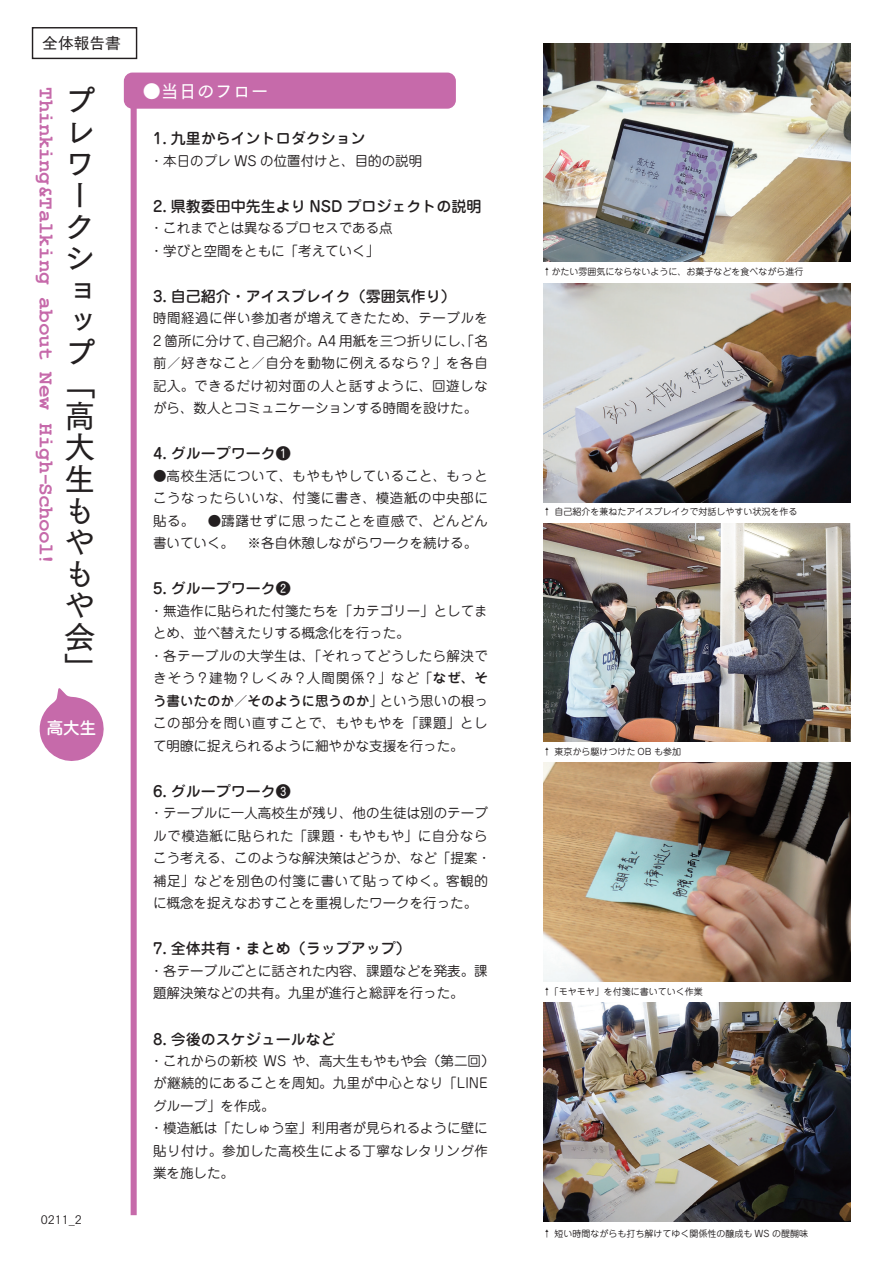
<style>
.page{position:relative;width:893px;height:1263px;background:#fff}
.page>*{position:absolute;margin:0;border:0;box-sizing:border-box;transform-origin:0 0}
.t1{font:31.5px/31.5px "Tsuku Go Pro D";color:#231f20}
.t2{font:700 21px "Courier New";letter-spacing:-.02em;color:#c66aaa}
.t3{font:18px "Tsuku Go Pro D";color:#fff}
.t4{font:500 16.5px "Jun 34 Pro";color:#fff}
.t5{font:15.75px "Tsuku Go Pro D";color:#231f20}
.t6{font:500 15px "Jun 34 Pro";color:#231f20}
.t7{font:13.5px/22.5px "Jun 201 Pro";color:#231f20}
.t8{font:500 13.5px "Jun 34 Pro";color:#231f20}
.t9{font:12px "Tsuku Go Pro R";color:#231f20}
.t10{font:9px "Jun 201 Pro";color:#231f20}
.s1{font-family:"Jun 34 Pro";font-weight:500}
.s2{font-family:"Jun 201 Pro";font-weight:400}
</style>
<div class="page">
<svg style="left:39px;top:688px;width:65px;height:73px"></svg>
<div style="left:32px;top:27px;width:105px;height:32px;border:1px solid #231f20"></div>
<img style="left:544px;top:44px;width:307px;height:218px">
<img style="left:544px;top:1002px;width:307px;height:219px">
<div style="left:124px;top:73px;width:332px;height:36px;background:#c66aaa;border-radius:9px"></div>
<div style="left:131px;top:84px;width:6px;height:1131px;background:#c66aaa"></div>
<img style="left:544px;top:283px;width:307px;height:219px">
<img style="left:544px;top:523px;width:307px;height:219px">
<img style="left:544px;top:763px;width:307px;height:219px">
<p class="t5" style="left:42px;top:30px;width:80px">全体報告書</p>
<h2 class="t2" style="left:59px;top:87px;width:480px;rotate:90deg">Thinking&amp;Talking about New High-School!</h2>
<h1 class="t1" style="left:64px;top:82px;width:32px">プレワークショップ「高大生もやもや会」</h1>
<p class="t4" style="left:47px;top:714px;width:51px">高大生</p>
<p class="t9" style="left:41px;top:1209px;width:43px">0211_2</p>
<h3 class="t3" style="left:143px;top:76px;width:127px">●当日のフロー</h3>
<p class="t6" style="left:153px;top:127px;width:214px">1. 九里からイントロダクション</p>
<p class="t7" style="left:150px;top:148px;width:274px">・本日のプレ WS の位置付けと、目的の説明</p>
<p class="t6" style="left:153px;top:194px;width:330px">2. 県教委田中先生より NSD プロジェクトの説明</p>
<p class="t7" style="left:150px;top:215px;width:244px">・これまでとは異なるプロセスである点・学びと空間をともに「考えていく」</p>
<p class="t6" style="left:153px;top:284px;width:304px">3. 自己紹介・アイスブレイク（雰囲気作り）</p>
<p class="t7" style="left:153px;top:305px;width:336px;text-align:justify">時間経過に伴い参加者が増えてきたため、テーブルを2 箇所に分けて、自己紹介。A4 用紙を三つ折りにし、「名前／好きなこと／自分を動物に例えるなら？」を各自記入。できるだけ初対面の人と話すように、回遊しながら、数人とコミュニケーションする時間を設けた。</p>
<p class="t6" style="left:153px;top:442px;width:139px">4. グループワーク❶</p>
<p class="t7" style="left:153px;top:463px;width:336px;text-align:justify">●高校生活について、もやもやしていること、もっとこうなったらいいな、付箋に書き、模造紙の中央部に貼る。　●躊躇せずに思ったことを直感で、どんどん書いていく。　※各自休憩しながらワークを続ける。</p>
<p class="t6" style="left:153px;top:577px;width:139px">5. グループワーク❷</p>
<p class="t7" style="left:150px;top:598px;width:340px">・無造作に貼られた付箋たちを「カテゴリー」としてまとめ、並べ替えたりする概念化を行った。<br>・各テーブルの大学生は、「それってどうしたら解決できそう？建物？しくみ？人間関係？」など「<span class="s1">なぜ、そ</span></p>
<p class="t8" style="left:153px;top:690px;width:336px">う書いたのか／そのように思うのか<span class="s2">」という思いの根っ</span></p>
<p class="t7" style="left:153px;top:710px;width:336px">この部分を問い直すことで、もやもやを「課題」として明瞭に捉えられるように細やかな支援を行った。</p>
<p class="t6" style="left:153px;top:779px;width:139px">6. グループワーク❸</p>
<p class="t7" style="left:150px;top:800px;width:343px">・テーブルに一人高校生が残り、他の生徒は別のテーブルで模造紙に貼られた「課題・もやもや」に自分ならこう考える、このような解決策はどうか、など「提案・補足」などを別色の付箋に書いて貼ってゆく。客観的に概念を捉えなおすことを重視したワークを行った。</p>
<p class="t6" style="left:153px;top:937px;width:259px">7. 全体共有・まとめ（ラップアップ）</p>
<p class="t7" style="left:150px;top:958px;width:340px">・各テーブルごとに話された内容、課題などを発表。課題解決策などの共有。九里が進行と総評を行った。</p>
<p class="t6" style="left:153px;top:1027px;width:184px">8. 今後のスケジュールなど</p>
<p class="t7" style="left:150px;top:1048px;width:346px">・これからの新校 WS や、高大生もやもや会（第二回）が継続的にあることを周知。九里が中心となり「LINEグループ」を作成。<br>・模造紙は「たしゅう室」利用者が見られるように壁に貼り付け。参加した高校生による丁寧なレタリング作業を施した。</p>
<p class="t10" style="left:542px;top:264px;width:262px">↑かたい雰囲気にならないように、お菓子などを食べながら進行</p>
<p class="t10" style="left:542px;top:504px;width:256px">↑ 自己紹介を兼ねたアイスブレイクで対話しやすい状況を作る</p>
<p class="t10" style="left:542px;top:745px;width:140px">↑ 東京から駆けつけた OB も参加</p>
<p class="t10" style="left:542px;top:985px;width:162px">↑ 「モヤモヤ」を付箋に書いていく作業</p>
<p class="t10" style="left:542px;top:1227px;width:267px">↑ 短い時間ながらも打ち解けてゆく関係性の醸成も WS の醍醐味</p>
</div>
